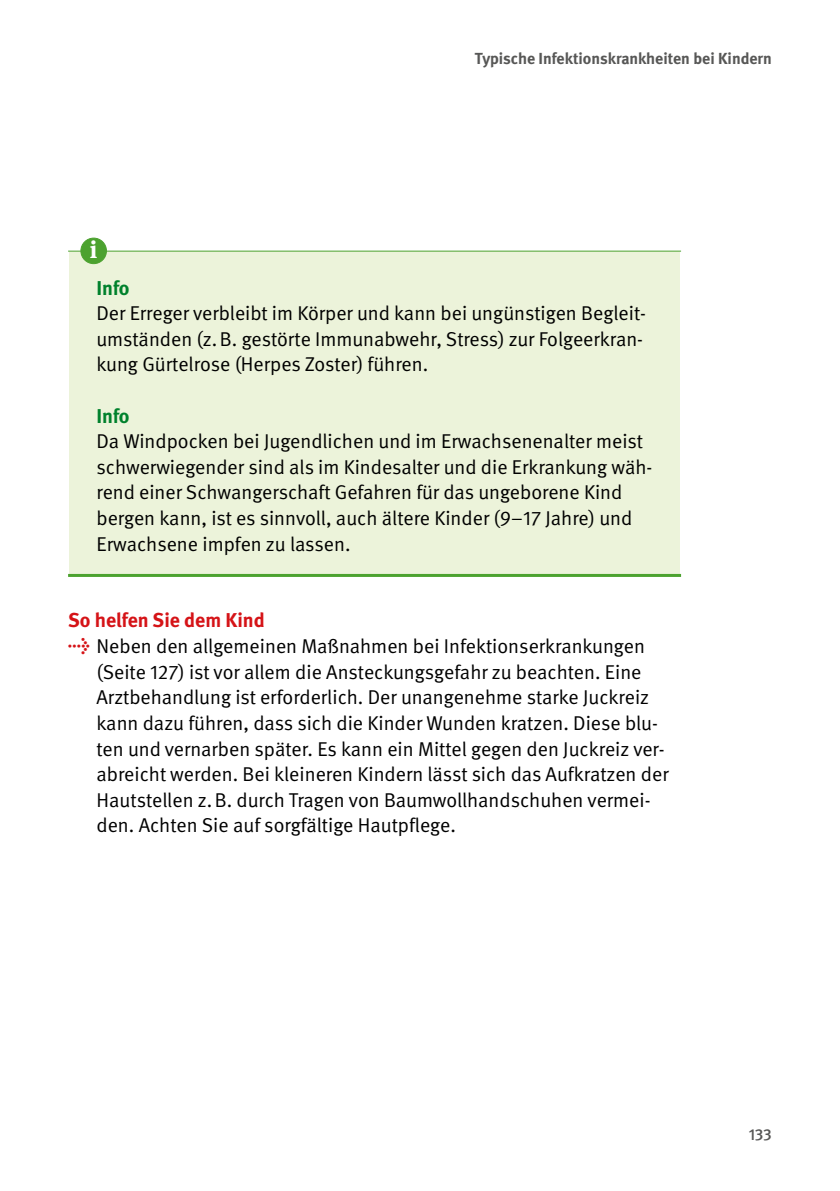
<style>
.page{position:relative;width:840px;height:1191px;background:#fff}
.page>*{position:absolute;margin:0;border:0;box-sizing:border-box;transform-origin:0 0}
.t1{font:700 24px "DGUV Meta Serif";color:#fff}
.Kasten_Schattierung_FT_STG_grün_Linie{font:20px/25.6px "DGUV Meta";color:#000}
.Fließtext_FT_Abstand_vor{font:700 20px "DGUV Meta";color:#d51317}
.t2{font:700 16px "DGUV Meta";color:#575756}
.t3{font:500 16px "DGUV Meta";color:#575756}
.s1{font-weight:700;color:#00812c}
.s2{font-weight:700;font-size:18px;color:#d51317}
</style>
<div class="page">
<div style="left:69px;top:251px;width:610px;height:324px;background:#ecf3da"></div>
<hr style="left:68px;top:574px;width:612px;height:3px;background:#4ca22f">
<hr style="left:68px;top:251px;width:612px;height:1px;background:#4ca22f">
<div style="left:81px;top:238px;width:25px;height:26px;background:#4ca22f;border-radius:50%"></div>
<div style="left:81px;top:238px;width:26px;height:26px;border:1px solid #4ca22f;border-radius:50%"></div>
<p class="t1" style="left:90px;top:235px;width:9px">i</p>
<p class="t2" style="left:474px;top:49px;width:298px">Typische Infektionskrankheiten bei Kindern</p>
<p class="Kasten_Schattierung_FT_STG_grün_Linie" style="left:96px;top:275px;width:550px"><span class="s1">Info<br></span>Der Erreger verbleibt im Körper und kann bei ungünstigen Begleit&shy;umständen (z.B. gestörte Immunabwehr, Stress) zur Folgeerkran&shy;kung Gürtelrose (Herpes Zoster) führen.</p>
<p class="Kasten_Schattierung_FT_STG_grün_Linie" style="left:96px;top:403px;width:557px"><span class="s1">Info<br></span>Da Windpocken bei Jugendlichen und im Erwachsenenalter meist schwerwiegender sind als im Kindesalter und die Erkrankung wäh&shy;rend einer Schwangerschaft Gefahren für das ungeborene Kind bergen kann, ist es sinnvoll, auch ältere Kinder (9–17 Jahre) und Erwachsene impfen zu lassen.</p>
<p class="Fließtext_FT_Abstand_vor" style="left:68px;top:608px;width:198px">So helfen Sie dem Kind</p>
<p class="Kasten_Schattierung_FT_STG_grün_Linie" style="left:96px;top:634px;width:573px;text-indent:-28px"><span class="s2">→</span> Neben den allgemeinen Maßnahmen bei Infektionserkrankungen (Seite 127) ist vor allem die Ansteckungsgefahr zu beachten. Eine Arztbehandlung ist erforderlich. Der unangenehme starke Juckreiz kann dazu führen, dass sich die Kinder Wunden kratzen. Diese blu&shy;ten und vernarben später. Es kann ein Mittel gegen den Juckreiz ver&shy;abreicht werden. Bei kleineren Kindern lässt sich das Aufkratzen der Hautstellen z.B. durch Tragen von Baumwollhandschuhen vermei&shy;den. Achten Sie auf sorgfältige Hautpflege.</p>
<p class="t3" style="left:748px;top:1124px;width:25px">133</p>
</div>
